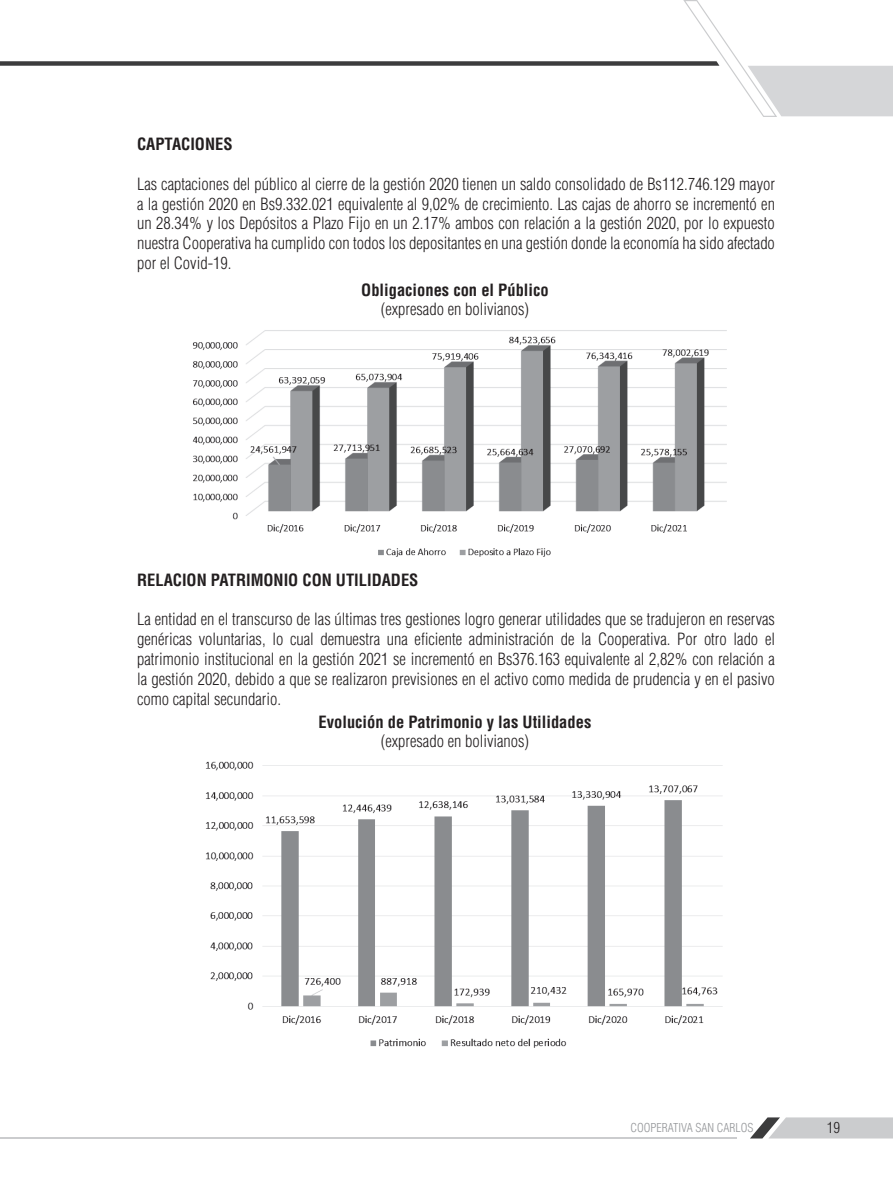
<style>
.page{position:relative;width:893px;height:1191px;background:#fff}
.page>*{position:absolute;margin:0;border:0;box-sizing:border-box;transform-origin:0 0}
.t1{font:300 condensed 16.5px/19.8px "Helvetica LT Std";color:#231f20;text-align:justify}
.t2{font:700 condensed 16.5px "Helvetica LT Std";color:#231f20}
.t3{font:300 condensed 15px "Helvetica LT Std";color:#231f20}
.t4{font:300 condensed 12px "Helvetica LT Std";color:#939598}
</style>
<div class="page">
<hr style="left:0;top:1137px;width:737px;height:2px;background:#cbccce">
<svg style="left:750px;top:1117px;width:143px;height:21px;background:#c5c5c7"></svg>
<svg style="left:0;top:0;width:893px;height:117px"></svg>
<img style="left:192px;top:330px;width:535px;height:227px">
<img style="left:206px;top:761px;width:517px;height:287px">
<p class="t2" style="left:137px;top:134px;width:97px">CAPTACIONES</p>
<p class="t1" style="left:137px;top:174px;width:639px">Las captaciones del público al cierre de la gestión 2020 tienen un saldo consolidado de Bs112.746.129 mayor a la gestión 2020 en Bs9.332.021 equivalente al 9,02% de crecimiento. Las cajas de ahorro se incrementó en un 28.34% y los Depósitos a Plazo Fijo en un 2.17% ambos con relación a la gestión 2020, por lo expuesto nuestra Cooperativa ha cumplido con todos los depositantes en una gestión donde la economía ha sido afectado por el Covid-19.</p>
<p class="t2" style="left:361px;top:279px;width:189px">Obligaciones con el Público</p>
<p class="t1" style="left:381px;top:299px;width:150px">(expresado en bolivianos)</p>
<p class="t2" style="left:137px;top:569px;width:283px">RELACION PATRIMONIO CON UTILIDADES</p>
<p class="t1" style="left:137px;top:609px;width:639px">La entidad en el transcurso de las últimas tres gestiones logro generar utilidades que se tradujeron en reservas genéricas voluntarias, lo cual demuestra una eficiente administración de la Cooperativa. Por otro lado el patrimonio institucional en la gestión 2021 se incrementó en Bs376.163 equivalente al 2,82% con relación a la gestión 2020, debido a que se realizaron previsiones en el activo como medida de prudencia y en el pasivo como capital secundario.</p>
<p class="t2" style="left:319px;top:711px;width:274px">Evolución de Patrimonio y las Utilidades</p>
<p class="t1" style="left:381px;top:731px;width:150px">(expresado en bolivianos)</p>
<p class="t4" style="left:631px;top:1119px;width:124px">COOPERATIVA SAN CARLOS</p>
<p class="t3" style="left:827px;top:1117px;width:15px">19</p>
</div>
